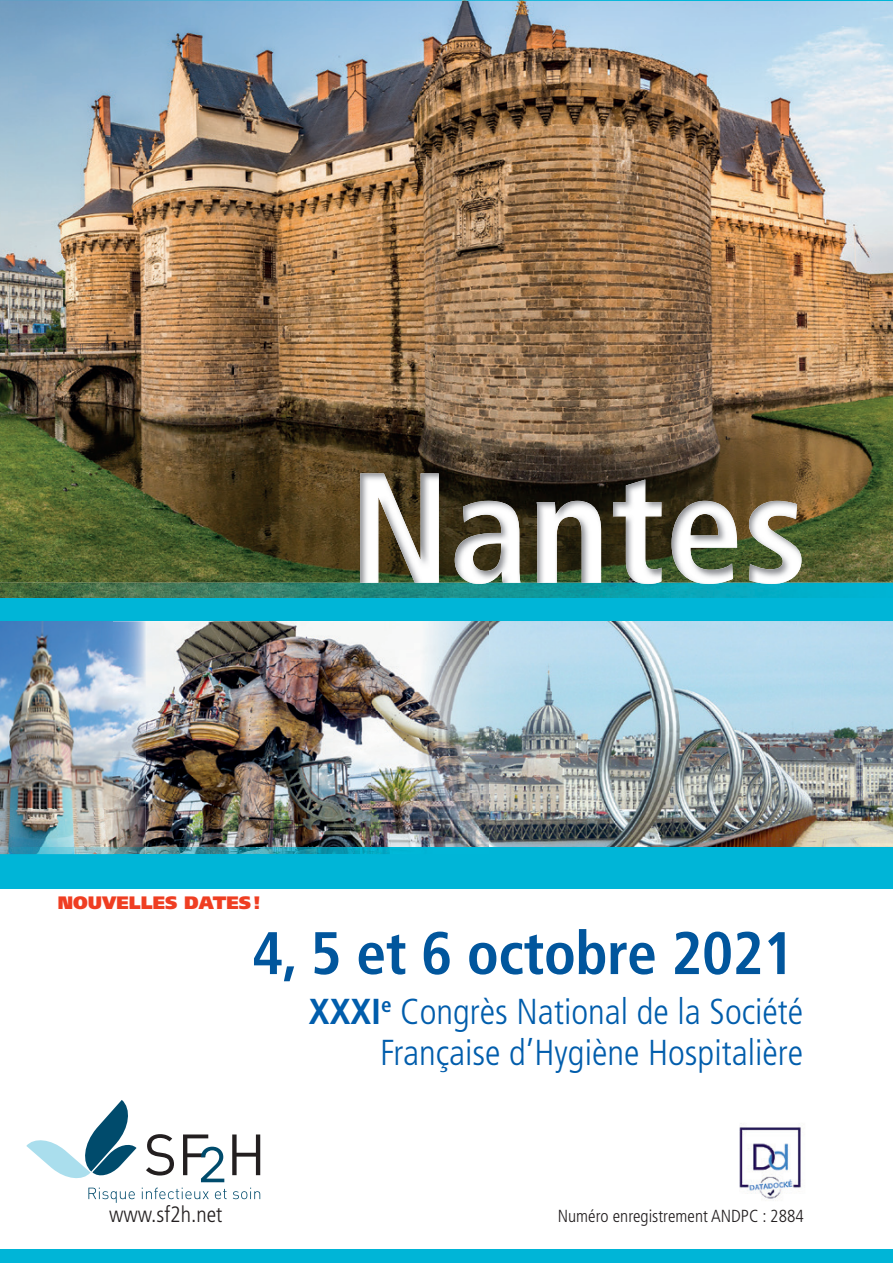
<style>
.page{position:relative;width:893px;height:1263px;background:#fff}
.page>*{position:absolute;margin:0;border:0;box-sizing:border-box;transform-origin:0 0}
.t1{font:700 condensed 60.9px "+XUEGFW Frutiger LT Std";color:#015dac}
.t2{font:700 condensed 60px "Frutiger LT Std";letter-spacing:-.01em;color:#01569d}
.t3{font:300 condensed 36.15px/40.3px "+EQWNAE Frutiger LT Std";color:#015dac;text-align:right}
.t4{font:300 condensed 22.2px "+EQWNAE Frutiger LT Std";color:#231f20}
.t5{font:900 18px "Frutiger LT Std";color:#ef3e22}
.t6{font:300 condensed 17.4px "+EQWNAE Frutiger LT Std";color:#231f20}
.s1{font-family:"+XUEGFW Frutiger LT Std";font-weight:700}
</style>
<div class="page">
<img style="left:0;top:621px;width:893px;height:233px">
<img style="left:0;top:0;width:893px;height:598px">
<div style="left:0;top:854px;width:893px;height:409px;background:#00b5d7"></div>
<div style="left:0;top:889px;width:893px;height:360px;background:#fff"></div>
<svg style="left:0;top:854px;width:113px;height:1px"></svg>
<div style="left:0;top:598px;width:893px;height:23px;background:#00b5d7"></div>
<img style="left:749px;top:501px;width:52px;height:82px">
<svg style="left:758px;top:583px;width:24px;height:1px"></svg>
<img style="left:672px;top:501px;width:65px;height:82px">
<svg style="left:698px;top:583px;width:23px;height:1px"></svg>
<img style="left:613px;top:479px;width:48px;height:104px">
<svg style="left:639px;top:583px;width:19px;height:1px"></svg>
<img style="left:455px;top:501px;width:65px;height:82px">
<img style="left:471px;top:583px;width:49px;height:1px">
<img style="left:537px;top:501px;width:64px;height:83px">
<img style="left:360px;top:473px;width:79px;height:110px">
<svg style="left:88px;top:1188px;width:47px;height:15px"></svg>
<svg style="left:142px;top:1188px;width:67px;height:11px"></svg>
<svg style="left:215px;top:1189px;width:12px;height:10px"></svg>
<svg style="left:233px;top:1188px;width:27px;height:11px"></svg>
<svg style="left:146px;top:1134px;width:28px;height:41px"></svg>
<svg style="left:183px;top:1134px;width:41px;height:48px"></svg>
<svg style="left:232px;top:1134px;width:28px;height:41px"></svg>
<svg style="left:26px;top:1100px;width:111px;height:79px"></svg>
<img style="left:739px;top:1127px;width:62px;height:72px">
<p class="t5" style="left:58px;top:892px;width:205px">NOUVELLES DATES!</p>
<h2 class="t2" style="left:252px;top:918px;width:544px">4, 5 et 6 octobre 2021</h2>
<h1 class="t1" style="left:278px;top:930px;width:384px">9, 10 et 11 juin</h1>
<h1 class="t1" style="left:740px;top:930px;width:65px">21</h1>
<p class="t3" style="left:309px;top:994px;width:496px"><span class="s1">XXXI</span><sup>e</sup> Congrès National de la Société<br>Française d’Hygiène Hospitalière</p>
<p class="t4" style="left:109px;top:1205px;width:115px">www.sf2h.net</p>
<p class="t6" style="left:558px;top:1209px;width:247px">Numéro enregistrement ANDPC : 2884</p>
</div>
